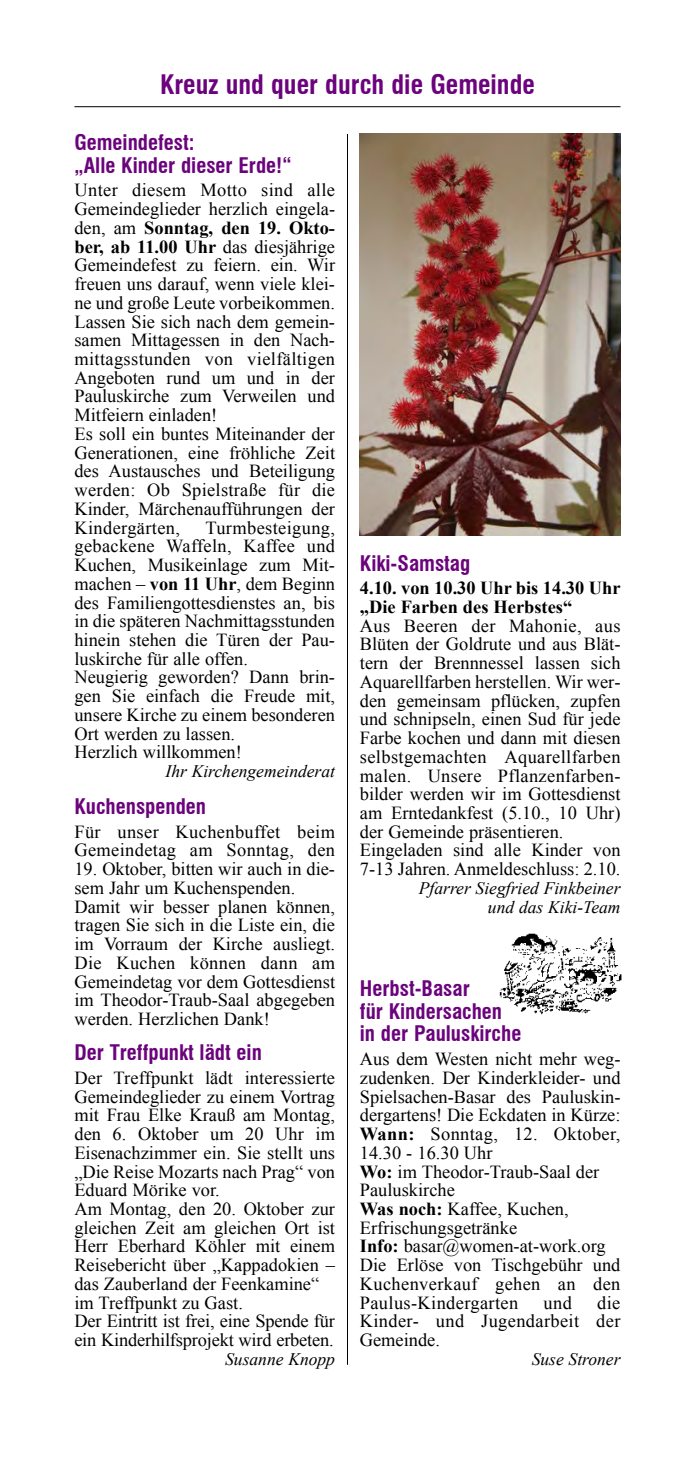
<style>
.page{position:relative;width:695px;height:1474px;background:#fff}
.page>*{position:absolute;margin:0;border:0;box-sizing:border-box;transform-origin:0 0}
.t1{font:700 condensed 26.25px "Swiss 721 BT";color:#6b037d}
.t2{font:700 condensed 21px/22.8px "Swiss 721 BT";color:#6b037d}
.t3{font:18.38px/18.7px "Times New Roman";color:#000}
.t4{font:700 18.38px/18.7px "Times New Roman";color:#000}
.t5{font:18.38px/18.7px "Times New Roman";letter-spacing:.02em;color:#000}
.t6{font:italic 17.5px/18.7px "Times New Roman";color:#000;text-align:right}
.s1{font-weight:700}
</style>
<div class="page">
<hr style="left:74px;top:106px;width:546px;height:1px;background:#000">
<hr style="left:347px;top:134px;width:1px;height:1230px;background:#000">
<img style="left:360px;top:134px;width:260px;height:402px">
<img style="left:499px;top:933px;width:123px;height:81px">
<h1 class="t1" style="left:160px;top:69px;width:376px">Kreuz und quer durch die Gemeinde</h1>
<p class="t2" style="left:74px;top:131px;width:219px">Gemeindefest:<br>„Alle Kinder dieser Erde!“</p>
<p class="t3" style="left:74px;top:181px;width:262px">Unter diesem Motto sind alle<br>Gemeindeglieder herzlich eingela&shy;den, am <span class="s1">Sonntag, den 19. Okto&shy;ber, ab 11.00 Uhr</span> das diesjährige<br>Gemeindefest zu feiern. ein. Wir freuen uns darauf, wenn viele klei&shy;ne und große Leute vorbeikommen.<br>Lassen Sie sich nach dem gemein&shy;samen Mittagessen in den Nach&shy;mittagsstunden von vielfältigen<br>Angeboten rund um und in der<br>Pauluskirche zum Verweilen und<br>Mitfeiern einladen!<br>Es soll ein buntes Miteinander der<br>Generationen, eine fröhliche Zeit des Austausches und Beteiligung werden: Ob Spielstraße für die<br>Kinder, Märchenaufführungen der<br>Kindergärten,</p>
<p class="t3" style="left:74px;top:518px;width:262px;text-indent:131px">Turmbesteigung, gebackene Waffeln, Kaffee und<br>Kuchen, Musikeinlage zum Mit&shy;machen – <span class="s1">von 11 Uhr</span>, dem Beginn des Familiengottesdienstes an, bis in die späteren Nachmittagsstunden hinein stehen die Türen der Pau&shy;luskirche für alle offen.<br>Neugierig geworden? Dann brin&shy;gen Sie einfach die Freude mit, unsere Kirche zu einem besonderen<br>Ort werden zu lassen.<br>Herzlich willkommen!</p>
<p class="t6" style="left:165px;top:762px;width:171px">Ihr Kirchengemeinderat</p>
<p class="t2" style="left:74px;top:795px;width:133px">Kuchenspenden</p>
<p class="t5" style="left:74px;top:822px;width:262px">Für unser Kuchenbuffet beim<br>Gemeindetag am Sonntag, den</p>
<p class="t3" style="left:74px;top:859px;width:262px">19. Oktober, bitten wir auch in die&shy;sem Jahr um Kuchenspenden.<br>Damit wir besser planen können, tragen Sie sich in die Liste ein, die im Vorraum der Kirche ausliegt.<br>Die Kuchen können dann am<br>Gemeindetag vor dem Gottesdienst im Theodor-Traub-Saal abgegeben werden. Herzlichen Dank!</p>
<p class="t2" style="left:360px;top:551px;width:112px">Kiki-Samstag</p>
<p class="t4" style="left:360px;top:578px;width:262px">4.10. von 10.30 Uhr bis 14.30 Uhr „Die Farben des Herbstes“</p>
<p class="t3" style="left:360px;top:616px;width:262px">Aus Beeren der Mahonie, aus<br>Blüten der Goldrute und aus Blät&shy;tern der Brennnessel lassen sich<br>Aquarellfarben herstellen. Wir wer&shy;den gemeinsam pflücken, zupfen und schnipseln, einen Sud für jede<br>Farbe kochen und dann mit diesen selbstgemachten Aquarellfarben malen. Unsere Pflanzenfarben&shy;bilder werden wir im Gottesdienst am Erntedankfest (5.10., 10 Uhr) der Gemeinde präsentieren.<br>Eingeladen sind alle Kinder von<br>7-13 Jahren. Anmeldeschluss: 2.10.</p>
<p class="t6" style="left:419px;top:878px;width:203px">Pfarrer Siegfried Finkbeiner und das Kiki-Team</p>
<p class="t2" style="left:360px;top:976px;width:163px">Herbst-Basar<br>für Kindersachen in der Pauluskirche</p>
<p class="t3" style="left:360px;top:1049px;width:262px">Aus dem Westen nicht mehr weg&shy;zudenken. Der Kinderkleider- und<br>Spielsachen-Basar des Pauluskin&shy;dergartens! Die Eckdaten in Kürze:<br><span class="s1">Wann:</span> Sonntag, 12. Oktober,<br>14.30 - 16.30 Uhr<br><span class="s1">Wo:</span> im Theodor-Traub-Saal der<br>Pauluskirche<br><span class="s1">Was noch:</span> Kaffee, Kuchen,<br>Erfrischungsgetränke<br><span class="s1">Info:</span> basar@women-at-work.org<br>Die Erlöse von Tischgebühr und<br>Kuchenverkauf gehen an den<br>Paulus-Kindergarten</p>
<p class="t2" style="left:74px;top:1041px;width:189px">Der Treffpunkt lädt ein</p>
<p class="t3" style="left:74px;top:1068px;width:262px">Der Treffpunkt lädt interessierte<br>Gemeindeglieder zu einem Vortrag mit Frau Elke Krauß am Montag, den 6. Oktober um 20 Uhr im<br>Eisenachzimmer ein. Sie stellt uns „Die Reise Mozarts nach Prag“ von<br>Eduard Mörike vor.<br>Am Montag, den 20. Oktober zur gleichen Zeit am gleichen Ort ist<br>Herr Eberhard Köhler mit einem<br>Reisebericht über „Kappadokien – das Zauberland der Feenkamine“ im Treffpunkt zu Gast.<br>Der Eintritt ist frei, eine Spende für ein Kinderhilfsprojekt wird erbeten.</p>
<p class="t6" style="left:225px;top:1349px;width:111px">Susanne Knopp</p>
<p class="t3" style="left:360px;top:1293px;width:262px;text-align:justify;text-indent:237px">die Kinder- und Jugendarbeit der Gemeinde.</p>
<p class="t6" style="left:531px;top:1349px;width:90px">Suse Stroner</p>
<p class="t3" style="left:543px;top:1293px;width:30px">und</p>
</div>
